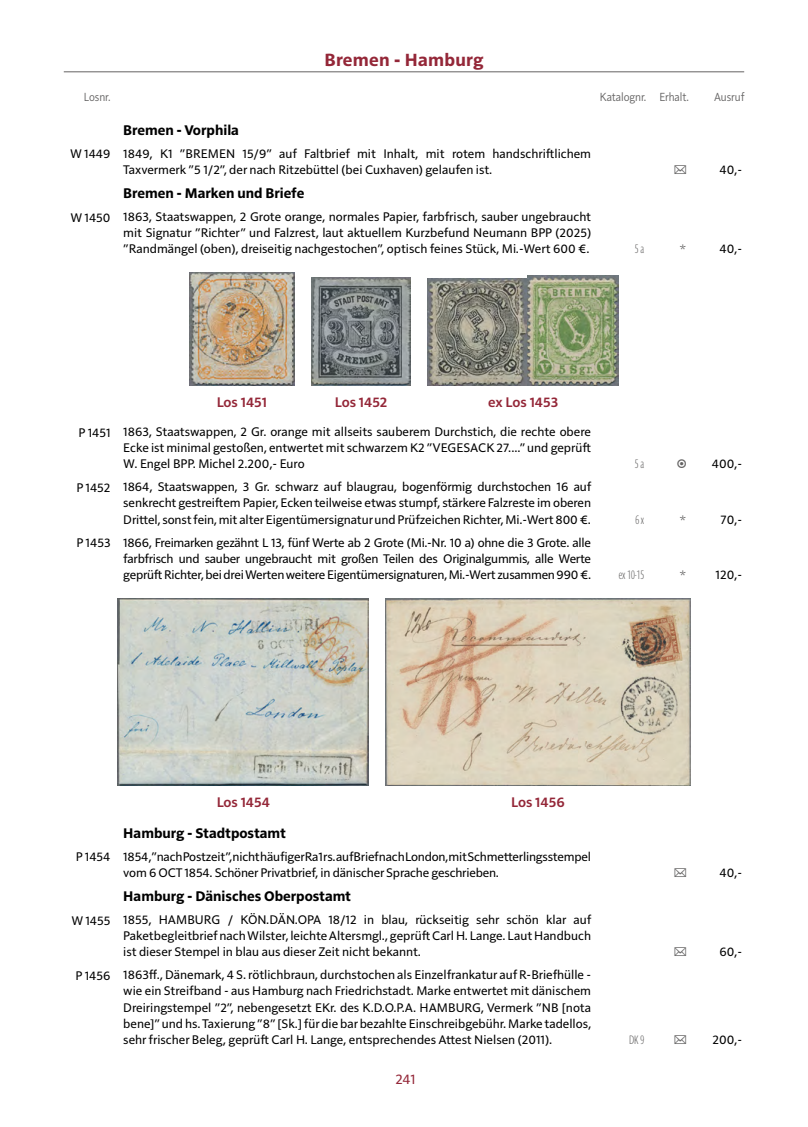
<style>
.page{position:relative;width:808px;height:1127px;background:#fff}
.page>*{position:absolute;margin:0;border:0;box-sizing:border-box;transform-origin:0 0}
.t1{font:700 18px "Solitaire MVB Pro";letter-spacing:.015em;color:#942738}
.t2{font:700 14.25px "Solitaire MVB Pro";color:#000}
.t3{font:600 14.25px "Solitaire MVB Pro";color:#942738}
.t4{font:14.25px "Solitaire MVB Pro";color:#942738}
.t5{font:12.75px/16.2px "Solitaire MVB Pro";letter-spacing:-.005em;color:#000;text-align:justify}
.t6{font:12px "Solitaire MVB Pro";letter-spacing:-.005em;color:#646363;scale:.9 1}
.t7{font:700 12px "Parisine Std Comp Clair";color:#646363}
</style>
<div class="page">
<hr style="left:64px;top:71px;width:680px;height:1px;background:#646363">
<img style="left:189px;top:273px;width:105px;height:112px">
<img style="left:312px;top:278px;width:99px;height:107px">
<img style="left:428px;top:278px;width:99px;height:107px">
<img style="left:527px;top:275px;width:92px;height:110px">
<img style="left:118px;top:598px;width:251px;height:187px">
<img style="left:386px;top:598px;width:304px;height:188px">
<h1 class="t1" style="left:325px;top:48px;width:160px">Bremen - Hamburg</h1>
<p class="t6" style="left:84px;top:88px;width:31px">Losnr.</p>
<p class="t6" style="left:600px;top:88px;width:100px">Katalognr. Erhalt.</p>
<p class="t6" style="left:714px;top:88px;width:35px">Ausruf</p>
<p class="t2" style="left:123px;top:120px;width:117px">Bremen - Vorphila</p>
<p class="t5" style="left:123px;top:144px;width:469px;text-indent:-53px">W 1449 1849, K1 ”BREMEN 15/9” auf Faltbrief mit Inhalt, mit rotem handschriftlichem<br>Taxvermerk ”5 1/2”, der nach Ritzebüttel (bei Cuxhaven) gelaufen ist.</p>
<p class="t5" style="left:719px;top:161px;width:24px">40,-</p>
<p class="t2" style="left:123px;top:183px;width:182px">Bremen - Marken und Briefe</p>
<p class="t5" style="left:123px;top:208px;width:469px;text-indent:-53px">W 1450 1863, Staatswappen, 2 Grote orange, normales Papier, farbfrisch, sauber ungebraucht mit Signatur ”Richter” und Falzrest, laut aktuellem Kurzbefund Neumann BPP (2025) ”Randmängel (oben), dreiseitig nachgestochen”, optisch feines Stück, Mi.-Wert 600 €.</p>
<p class="t7" style="left:635px;top:242px;width:11px">5 a</p>
<p class="t5" style="left:719px;top:240px;width:24px">40,-</p>
<p class="t3" style="left:217px;top:392px;width:52px">Los 1451</p>
<p class="t3" style="left:335px;top:392px;width:54px">Los 1452</p>
<p class="t3" style="left:488px;top:392px;width:72px">ex Los 1453</p>
<p class="t5" style="left:123px;top:422px;width:469px;text-indent:-45px">P 1451 1863, Staatswappen, 2 Gr. orange mit allseits sauberem Durchstich, die rechte obere Ecke ist minimal gestoßen, entwertet mit schwarzem K2 ”VEGESACK 27....” und geprüft W. Engel BPP. Michel 2.200,- Euro</p>
<p class="t5" style="left:123px;top:478px;width:470px;text-indent:-47px">P 1452 1864, Staatswappen, 3 Gr. schwarz auf blaugrau, bogenförmig durchstochen 16 auf senkrecht gestreiftem Papier, Ecken teilweise etwas stumpf, stärkere Falzreste im oberen Drittel, sonst fein, mit alter Eigentümersignatur und Prüfzeichen Richter, Mi.-Wert 800 €.</p>
<p class="t5" style="left:123px;top:533px;width:469px;text-indent:-47px">P 1453 1866, Freimarken gezähnt L 13, fünf Werte ab 2 Grote (Mi.-Nr. 10 a) ohne die 3 Grote. alle farbfrisch und sauber ungebraucht mit großen Teilen des Originalgummis, alle Werte geprüft Richter, bei drei Werten weitere Eigentümersignaturen, Mi.-Wert zusammen 990 €.</p>
<p class="t7" style="left:635px;top:457px;width:11px">5 a</p>
<p class="t5" style="left:712px;top:455px;width:32px">400,-</p>
<p class="t7" style="left:635px;top:512px;width:10px">6 x</p>
<p class="t5" style="left:721px;top:510px;width:23px">70,-</p>
<p class="t7" style="left:619px;top:568px;width:27px">ex 10-15</p>
<p class="t5" style="left:715px;top:566px;width:28px">120,-</p>
<p class="t3" style="left:217px;top:792px;width:55px">Los 1454</p>
<p class="t3" style="left:511px;top:792px;width:55px">Los 1456</p>
<p class="t2" style="left:123px;top:823px;width:164px">Hamburg - Stadtpostamt</p>
<p class="t5" style="left:123px;top:847px;width:469px;text-indent:-48px">P 1454 1854, ”nach Postzeit”, nicht häufiger Ra1 rs. auf Brief nach London, mit Schmetterlingsstempel vom 6 OCT 1854. Schöner Privatbrief, in dänischer Sprache geschrieben.</p>
<p class="t2" style="left:123px;top:886px;width:229px">Hamburg - Dänisches Oberpostamt</p>
<p class="t5" style="left:123px;top:910px;width:469px;text-indent:-52px">W 1455 1855, HAMBURG / KÖN.DÄN.OPA 18/12 in blau, rückseitig sehr schön klar auf Paketbegleitbrief nach Wilster, leichte Altersmgl., geprüft Carl H. Lange. Laut Handbuch ist dieser Stempel in blau aus dieser Zeit nicht bekannt.</p>
<p class="t5" style="left:123px;top:966px;width:469px;text-indent:-48px">P 1456 1863ff., Dänemark, 4 S. rötlichbraun, durchstochen als Einzelfrankatur auf R-Briefhülle - wie ein Streifband - aus Hamburg nach Friedrichstadt. Marke entwertet mit dänischem Dreiringstempel ”2”, nebengesetzt EKr. des K.D.O.P.A. HAMBURG, Vermerk ”NB [nota bene]” und hs. Taxierung ”8” [Sk.] für die bar bezahlte Einschreibgebühr. Marke tadellos, sehr frischer Beleg, geprüft Carl H. Lange, entsprechendes Attest Nielsen (2011).</p>
<p class="t4" style="left:395px;top:1069px;width:22px">241</p>
<p class="t5" style="left:719px;top:863px;width:24px">40,-</p>
<p class="t5" style="left:719px;top:943px;width:24px">60,-</p>
<p class="t7" style="left:629px;top:1033px;width:17px">DK 9</p>
<p class="t5" style="left:712px;top:1031px;width:31px">200,-</p>
</div>
